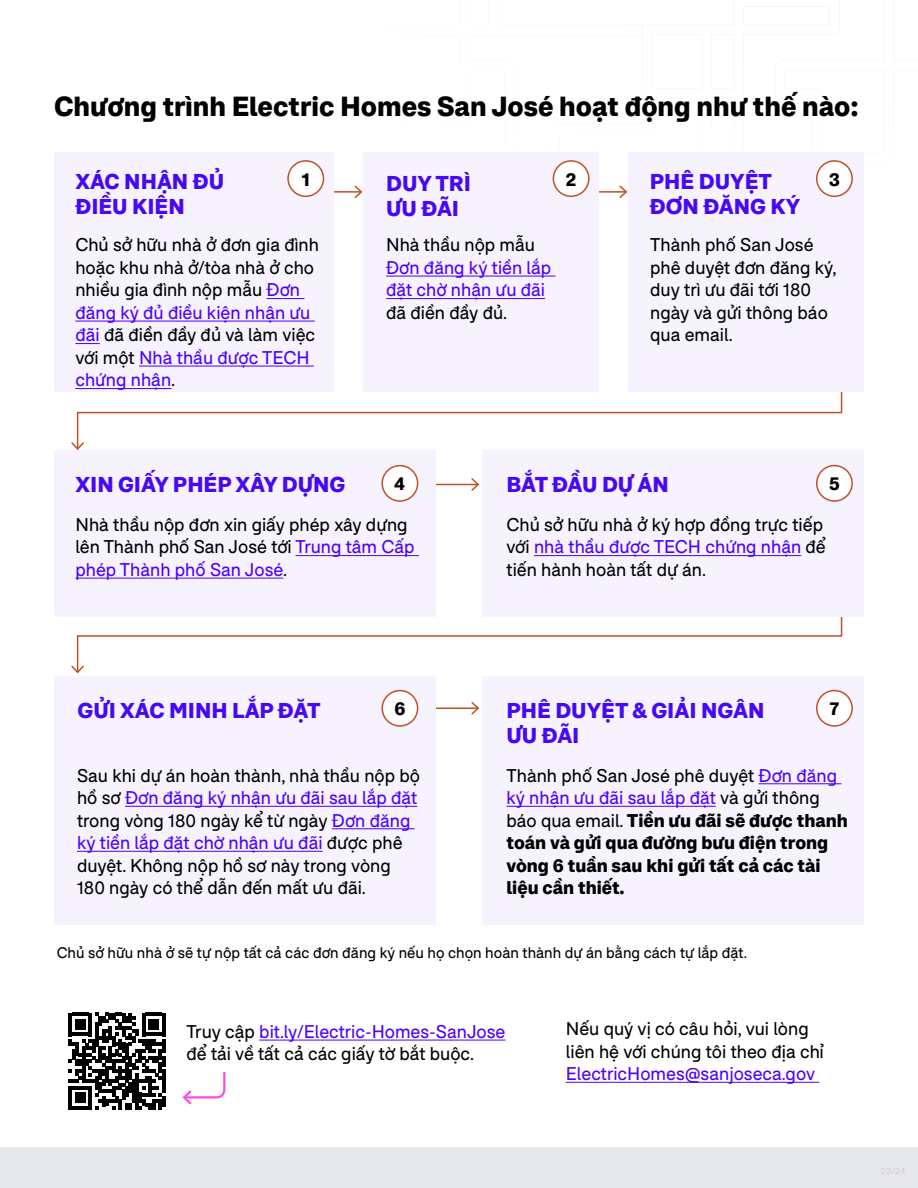
<style>
.page{position:relative;width:918px;height:1188px;background:#fff}
.page>*{position:absolute;margin:0;border:0;box-sizing:border-box;transform-origin:0 0}
.t1{font:800 27px "F37 Bolton";color:#000}
.t2{font:800 21px/25.2px "F37 Bolton";color:#4608f5}
.t3{font:18px/22.5px "F37 Bolton";color:#000}
.t4{font:800 18px/22.5px "F37 Bolton";color:#000}
.t5{font:18px/22.5px "F37 Bolton";color:#4d00ff}
.t6{font:15px "F37 Bolton";color:#000}
.s1{color:#4d00ff}
.s2{font-weight:400}
.s3{font-weight:400;color:#4d00ff}
</style>
<div class="page">
<div style="left:0;top:1147px;width:918px;height:41px;background:#e6e7e8"></div>
<svg style="left:76px;top:616px;width:767px;height:48px"></svg>
<svg style="left:71px;top:664px;width:13px;height:9px"></svg>
<svg style="left:76px;top:373px;width:767px;height:68px"></svg>
<svg style="left:71px;top:441px;width:13px;height:9px"></svg>
<hr style="left:423px;top:484px;width:55px;height:1px;background:#c05028">
<svg style="left:470px;top:478px;width:9px;height:13px"></svg>
<hr style="left:423px;top:708px;width:55px;height:1px;background:#c05028">
<svg style="left:470px;top:702px;width:9px;height:13px"></svg>
<hr style="left:571px;top:191px;width:55px;height:2px;background:#c05028">
<svg style="left:618px;top:185px;width:9px;height:14px"></svg>
<hr style="left:307px;top:191px;width:54px;height:2px;background:#c05028">
<svg style="left:353px;top:185px;width:9px;height:14px"></svg>
<div style="left:54px;top:152px;width:280px;height:239px;background:#f6f3fe"></div>
<div style="left:364px;top:152px;width:235px;height:239px;background:#f6f3fe"></div>
<div style="left:629px;top:152px;width:235px;height:239px;background:#f6f3fe"></div>
<div style="left:482px;top:450px;width:382px;height:166px;background:#f6f3fe"></div>
<div style="left:54px;top:677px;width:382px;height:248px;background:#f6f3fe"></div>
<div style="left:482px;top:677px;width:382px;height:248px;background:#f6f3fe"></div>
<div style="left:54px;top:450px;width:382px;height:166px;background:#f6f3fe"></div>
<hr style="left:267px;top:298px;width:37px;height:1px;background:#4d00ff">
<hr style="left:75px;top:321px;width:240px;height:1px;background:#4d00ff">
<svg style="left:75px;top:343px;width:25px;height:1px"></svg>
<hr style="left:139px;top:366px;width:175px;height:1px;background:#4d00ff">
<hr style="left:75px;top:388px;width:96px;height:1px;background:#4d00ff">
<hr style="left:386px;top:276px;width:170px;height:1px;background:#4d00ff">
<hr style="left:386px;top:298px;width:159px;height:1px;background:#4d00ff">
<hr style="left:296px;top:555px;width:123px;height:1px;background:#4d00ff">
<hr style="left:75px;top:578px;width:208px;height:1px;background:#4d00ff">
<hr style="left:534px;top:555px;width:267px;height:1px;background:#4d00ff">
<hr style="left:125px;top:806px;width:292px;height:1px;background:#4d00ff">
<hr style="left:332px;top:828px;width:83px;height:1px;background:#4d00ff">
<hr style="left:77px;top:851px;width:246px;height:1px;background:#4d00ff">
<hr style="left:759px;top:783px;width:82px;height:1px;background:#4d00ff">
<hr style="left:507px;top:806px;width:209px;height:1px;background:#4d00ff">
<div style="left:288px;top:161px;width:35px;height:35px;background:#fff;border-radius:50%"></div>
<div style="left:287px;top:160px;width:37px;height:37px;border:2px solid #c05028;border-radius:50%"></div>
<div style="left:553px;top:161px;width:36px;height:35px;background:#fff;border-radius:50%"></div>
<div style="left:553px;top:160px;width:37px;height:37px;border:2px solid #c05028;border-radius:50%"></div>
<div style="left:817px;top:161px;width:35px;height:35px;background:#fff;border-radius:50%"></div>
<div style="left:816px;top:160px;width:37px;height:37px;border:2px solid #c05028;border-radius:50%"></div>
<div style="left:382px;top:466px;width:36px;height:35px;background:#fff;border-radius:50%"></div>
<div style="left:381px;top:465px;width:37px;height:37px;border:2px solid #c05028;border-radius:50%"></div>
<div style="left:817px;top:466px;width:35px;height:35px;background:#fff;border-radius:50%"></div>
<div style="left:816px;top:465px;width:37px;height:37px;border:2px solid #c05028;border-radius:50%"></div>
<div style="left:382px;top:691px;width:36px;height:35px;background:#fff;border-radius:50%"></div>
<div style="left:381px;top:690px;width:37px;height:37px;border:2px solid #c05028;border-radius:50%"></div>
<div style="left:817px;top:691px;width:35px;height:35px;background:#fff;border-radius:50%"></div>
<div style="left:816px;top:690px;width:37px;height:37px;border:2px solid #c05028;border-radius:50%"></div>
<hr style="left:259px;top:1040px;width:246px;height:1px;background:#4d00ff">
<svg style="left:69px;top:1013px;width:97px;height:97px"></svg>
<hr style="left:162px;top:1026px;width:4px;height:10px;background:#000">
<hr style="left:162px;top:1039px;width:4px;height:14px;background:#000">
<hr style="left:162px;top:1056px;width:4px;height:10px;background:#000">
<hr style="left:162px;top:1070px;width:4px;height:23px;background:#000">
<hr style="left:162px;top:1096px;width:4px;height:10px;background:#000">
<svg style="left:182px;top:1071px;width:44px;height:34px"></svg>
<hr style="left:566px;top:1082px;width:253px;height:1px;background:#4d00ff">
<h1 class="t1" style="left:54px;top:85px;width:806px">Chương trình Electric Homes San José hoạt động như thế nào:</h1>
<p class="t2" style="left:75px;top:168px;width:150px">XÁC NHẬN ĐỦ<br>ĐIỀU KIỆN</p>
<p class="t2" style="left:650px;top:168px;width:152px">PHÊ DUYỆT<br>ĐƠN ĐĂNG KÝ</p>
<p class="t2" style="left:386px;top:169px;width:86px">DUY TRÌ<br>ƯU ĐÃI</p>
<p class="t4" style="left:302px;top:167px;width:10px">1</p>
<p class="t4" style="left:566px;top:167px;width:12px">2</p>
<p class="t4" style="left:829px;top:167px;width:12px">3</p>
<p class="t3" style="left:75px;top:232px;width:245px">Chủ sở hữu nhà ở đơn gia đình hoặc khu nhà ở/tòa nhà ở cho nhiều gia đình nộp mẫu <span class="s1">Đơn đăng ký đủ điều kiện nhận ưu đãi</span> đã điền đầy đủ và làm việc với một <span class="s1">Nhà thầu được TECH chứng nhận</span>.</p>
<p class="t2" style="left:75px;top:470px;width:271px">XIN GIẤY PHÉP XÂY DỰNG</p>
<p class="t3" style="left:386px;top:232px;width:150px">Nhà thầu nộp mẫu</p>
<p class="t5" style="left:386px;top:255px;width:167px">Đơn đăng ký tiền lắp đặt chờ nhận ưu đãi</p>
<p class="t3" style="left:386px;top:300px;width:123px">đã điền đầy đủ.</p>
<p class="t3" style="left:650px;top:232px;width:188px">Thành phố San José phê duyệt đơn đăng ký, duy trì ưu đãi tới 180 ngày và gửi thông báo qua email.</p>
<p class="t2" style="left:507px;top:470px;width:164px">BẮT ĐẦU DỰ ÁN</p>
<p class="t4" style="left:395px;top:471px;width:12px">4</p>
<p class="t4" style="left:829px;top:471px;width:12px">5</p>
<p class="t3" style="left:75px;top:512px;width:341px">Nhà thầu nộp đơn xin giấy phép xây dựng lên Thành phố San José tới <span class="s1">Trung tâm Cấp phép Thành phố San José</span>.</p>
<p class="t3" style="left:507px;top:512px;width:321px">Chủ sở hữu nhà ở ký hợp đồng trực tiếp với <span class="s1">nhà thầu được TECH chứng nhận</span> để tiến hành hoàn tất dự án.</p>
<p class="t2" style="left:78px;top:696px;width:244px">GỬI XÁC MINH LẮP ĐẶT</p>
<p class="t2" style="left:507px;top:696px;width:259px">PHÊ DUYỆT &amp; GIẢI NGÂN<br>ƯU ĐÃI</p>
<p class="t4" style="left:394px;top:696px;width:12px">6</p>
<p class="t4" style="left:830px;top:696px;width:11px">7</p>
<p class="t3" style="left:77px;top:762px;width:345px">Sau khi dự án hoàn thành, nhà thầu nộp bộ hồ sơ <span class="s1">Đơn đăng ký nhận ưu đãi sau lắp đặt </span>trong vòng 180 ngày kể từ ngày <span class="s1">Đơn đăng ký tiền lắp đặt chờ nhận ưu đãi</span> được phê duyệt. Không nộp hồ sơ này trong vòng 180 ngày có thể dẫn đến mất ưu đãi.</p>
<p class="t4" style="left:507px;top:763px;width:343px"><span class="s2">Thành phố San José phê duyệt</span> <span class="s3">Đơn đăng ký nhận ưu đãi sau lắp đặt</span> <span class="s2">và gửi thông báo qua email.</span> Tiền ưu đãi sẽ được thanh toán và gửi qua đường bưu điện trong vòng 6 tuần sau khi gửi tất cả các tài liệu cần thiết.</p>
<p class="t6" style="left:57px;top:941px;width:692px">Chủ sở hữu nhà ở sẽ tự nộp tất cả các đơn đăng ký nếu họ chọn hoàn thành dự án bằng cách tự lắp đặt.</p>
<p class="t3" style="left:186px;top:1019px;width:320px">Truy cập <span class="s1">bit.ly/Electric-Homes-SanJose </span>để tải về tất cả các giấy tờ bắt buộc.</p>
<p class="t3" style="left:566px;top:1016px;width:259px">Nếu quý vị có câu hỏi, vui lòng liên hệ với chúng tôi theo địa chỉ</p>
<p class="t5" style="left:566px;top:1061px;width:251px">ElectricHomes@sanjoseca.gov</p>
</div>
